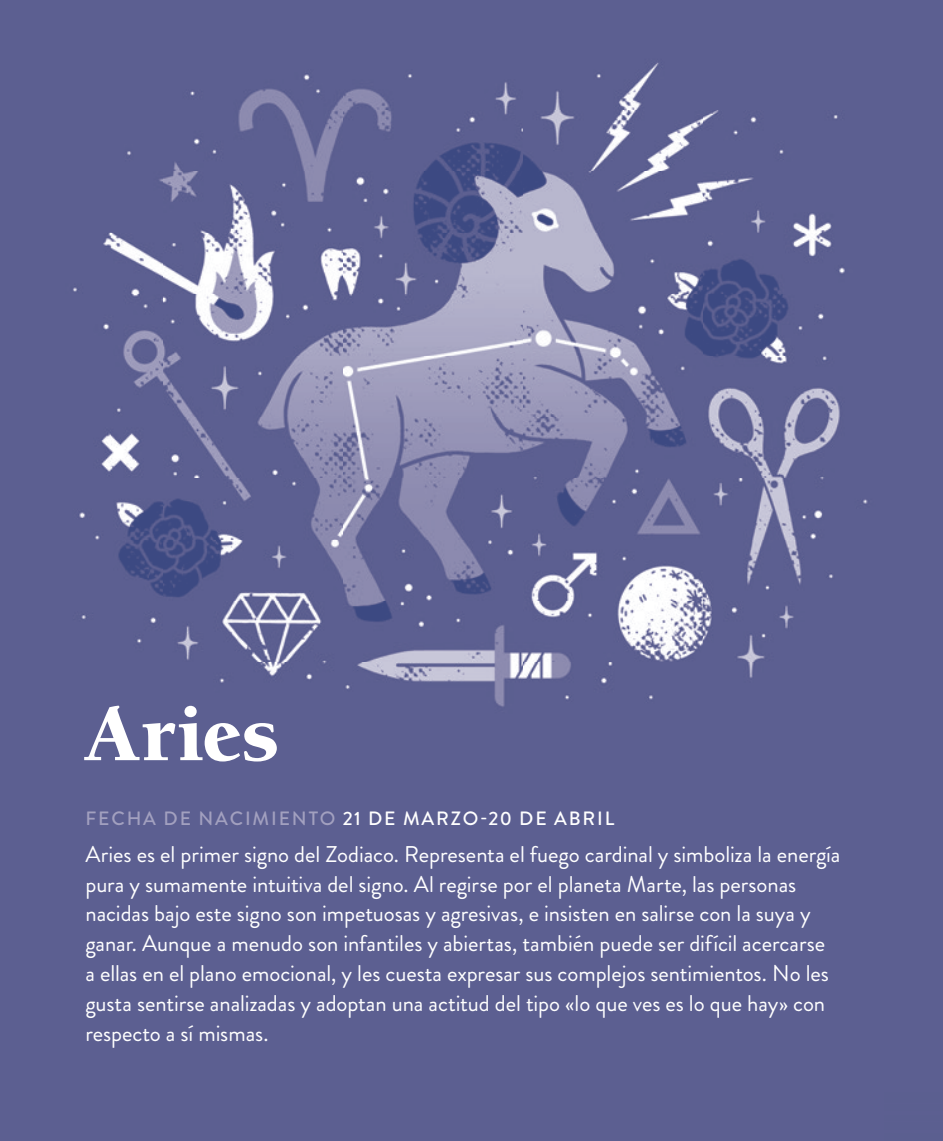
<style>
.page{position:relative;width:943px;height:1141px;background:#fff}
.page>*{position:absolute;margin:0;border:0;box-sizing:border-box;transform-origin:0 0}
.t1{font:900 84px "Berkeley";letter-spacing:.02em;color:#fff}
.t2{font:22.75px/29.8px "Brandon Grotesque";color:#fff}
.t3{font:500 19.25px "Brandon Grotesque";letter-spacing:.095em;color:#fff}
.s1{color:#a2a0bf}
</style>
<div class="page">
<div style="left:0;top:0;width:163px;height:1092px;background:#5c5f91"></div>
<img style="left:163px;top:0;width:779px;height:1092px">
<div style="left:884px;top:172px;width:58px;height:920px;background:#5c5f91"></div>
<div style="left:0;top:1092px;width:942px;height:49px;background:#5c5f91"></div>
<h1 class="t1" style="left:85px;top:700px;width:195px">Aries</h1>
<p class="t3" style="left:86px;top:811px;width:530px"><span class="s1">FECHA DE NACIMIENTO</span> 21 DE MARZO-20 DE ABRIL</p>
<p class="t2" style="left:85px;top:842px;width:756px">Aries es el primer signo del Zodiaco. Representa el fuego cardinal y simboliza la energía pura y sumamente intuitiva del signo. Al regirse por el planeta Marte, las personas nacidas bajo este signo son impetuosas y agresivas, e insisten en salirse con la suya y ganar. Aunque a menudo son infantiles y abiertas, también puede ser difícil acercarse a ellas en el plano emocional, y les cuesta expresar sus complejos sentimientos. No les gusta sentirse analizadas y adoptan una actitud del tipo «lo que ves es lo que hay» con respecto a sí mismas.</p>
</div>
